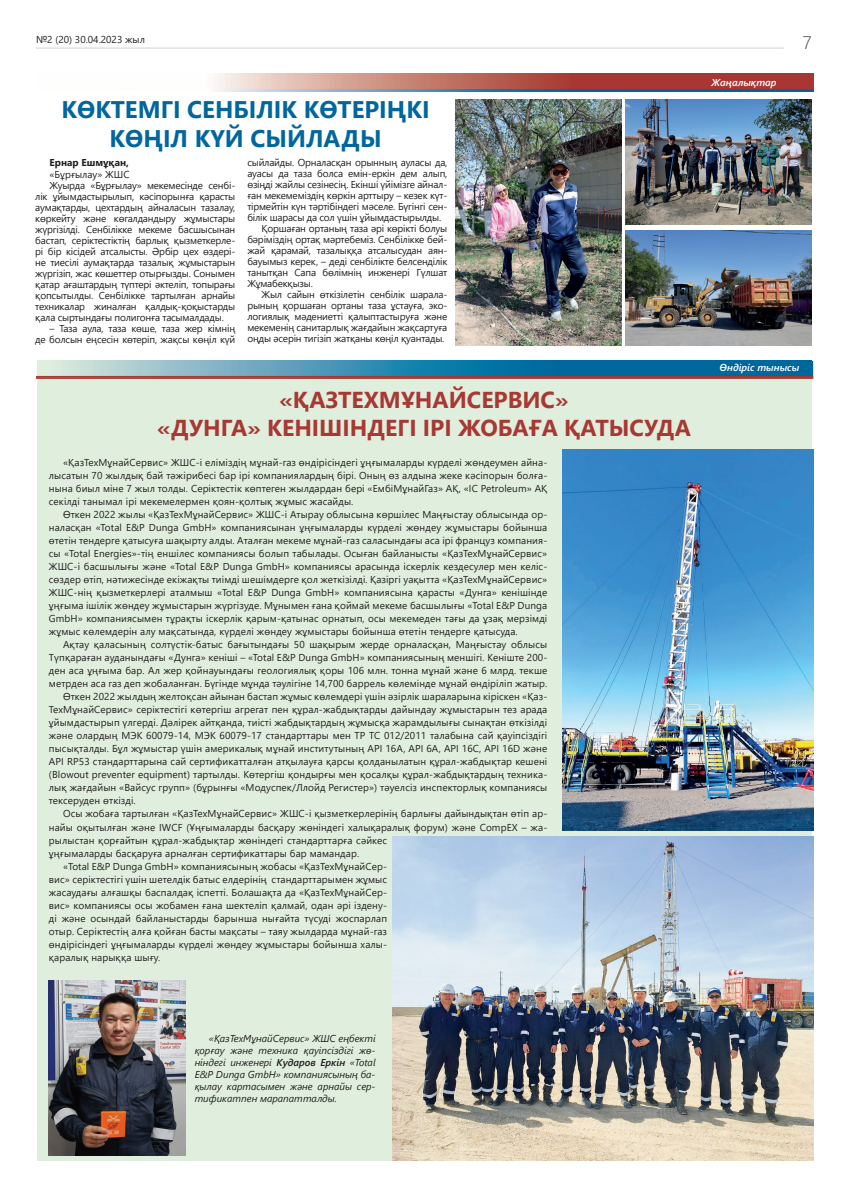
<style>
.page{position:relative;width:848px;height:1197px;background:#fff}
.page>*{position:absolute;margin:0;border:0;box-sizing:border-box;transform-origin:0 0}
.t1{font:700 24px/28.8px "Segoe UI";color:#00679c;text-align:center}
.t2{font:700 23px/27.6px "Segoe UI";color:#a83833;text-align:center}
.t3{font:300 18px "Segoe UI";color:#3d444e}
.t4{font:10px/13px "Segoe UI";letter-spacing:.01em;color:#231f20;text-align:justify}
.t5{font:10px/11px "Segoe UI";letter-spacing:-.02em;color:#231f20;text-align:right}
.t6{font:italic 10px/12px "Segoe UI";color:#231f20;text-align:justify}
.t7{font:italic 600 10px "Segoe UI";color:#fff}
.t8{font:700 10px "Segoe UI";color:#231f20}
.s1{font-weight:600}
</style>
<div class="page">
<hr style="left:36px;top:48px;width:747px;height:1px;background:#d1d2d4">
<div style="left:37px;top:361px;width:775px;height:799px;background:#e0efdd"></div>
<img style="left:625px;top:100px;width:187px;height:124px">
<img style="left:625px;top:230px;width:187px;height:116px">
<img style="left:456px;top:100px;width:165px;height:246px">
<svg style="left:214px;top:73px;width:599px;height:17px;background:#b66e68"></svg>
<svg style="left:214px;top:90px;width:599px;height:2px"></svg>
<svg style="left:37px;top:361px;width:775px;height:15px;background:#3f8eb0"></svg>
<hr style="left:36px;top:376px;width:777px;height:1px;background:#a83833">
<hr style="left:36px;top:378px;width:777px;height:1px;background:#a83833">
<hr style="left:36px;top:377px;width:777px;height:1px;background:#a83833">
<img style="left:562px;top:449px;width:251px;height:381px">
<img style="left:393px;top:836px;width:420px;height:324px">
<img style="left:49px;top:980px;width:136px;height:174px">
<p class="t4" style="left:36px;top:32px;width:110px">№2 (20) 30.04.2023 жыл</p>
<h1 class="t1" style="left:62px;top:93px;width:369px">КӨКТЕМГІ СЕНБІЛІК КӨТЕРІҢКІ<br>КӨҢІЛ КҮЙ СЫЙЛАДЫ</h1>
<p class="t8" style="left:49px;top:153px;width:81px">Ернар Ешмұқан,</p>
<p class="t4" style="left:49px;top:167px;width:82px">«Бұрғылау» ЖШС</p>
<p class="t5" style="left:49px;top:179px;width:187px">Жуырда «Бұрғылау» мекемесінде сенбі-</p>
<p class="t5" style="left:35px;top:190px;width:201px">лік ұйымдастырылып, кәсіпорынға қарасты</p>
<p class="t5" style="left:35px;top:201px;width:201px">аумақтарды, цехтардың айналасын тазалау,</p>
<p class="t5" style="left:35px;top:212px;width:201px">көркейту және көгалдандыру жұмыстары</p>
<p class="t5" style="left:35px;top:223px;width:201px">жүргізілді. Сенбілікке мекеме басшысынан</p>
<p class="t5" style="left:35px;top:234px;width:201px">бастап, серіктестіктің барлық қызметкерле-</p>
<p class="t5" style="left:35px;top:245px;width:201px">рі бір кісідей атсалысты. Әрбір цех өздері-</p>
<p class="t5" style="left:35px;top:256px;width:201px">не тиесілі аумақтарда тазалық жұмыстарын</p>
<p class="t5" style="left:35px;top:267px;width:201px">жүргізіп, жас көшеттер отырғызды. Сонымен</p>
<p class="t5" style="left:35px;top:278px;width:201px">қатар ағаштардың түптері әктеліп, топырағы</p>
<p class="t5" style="left:35px;top:289px;width:201px">қопсытылды. Сенбілікке тартылған арнайы</p>
<p class="t5" style="left:35px;top:300px;width:201px">техникалар жиналған қалдық-қоқыстарды</p>
<p class="t5" style="left:35px;top:311px;width:190px">қала сыртындағы полигонға тасымалдады.</p>
<p class="t5" style="left:35px;top:322px;width:201px">– Таза аула, таза көше, таза жер кімнің<br>де болсын еңсесін көтеріп, жақсы көңіл күй</p>
<p class="t5" style="left:247px;top:156px;width:201px">сыйлайды. Орналасқан орынның ауласы да,</p>
<p class="t5" style="left:247px;top:167px;width:201px">ауасы да таза болса емін-еркін дем алып,</p>
<p class="t5" style="left:247px;top:178px;width:201px">өзіңді жайлы сезінесің. Екінші үйімізге айнал-</p>
<p class="t5" style="left:247px;top:189px;width:201px">ған мекемеміздің көркін арттыру – кезек күт-</p>
<p class="t5" style="left:247px;top:200px;width:201px">тірмейтін күн тәртібіндегі мәселе. Бүгінгі сен-</p>
<p class="t5" style="left:247px;top:211px;width:195px">білік шарасы да сол үшін ұйымдастырылды.</p>
<p class="t5" style="left:261px;top:222px;width:187px">Қоршаған ортаның таза әрі көрікті болуы</p>
<p class="t5" style="left:247px;top:233px;width:201px">бәріміздің ортақ мәртебеміз. Сенбілікке бей-</p>
<p class="t5" style="left:247px;top:244px;width:201px">жай қарамай, тазалыққа атсалысудан аян-</p>
<p class="t5" style="left:247px;top:255px;width:201px">бауымыз керек, – деді сенбілікте белсенділік</p>
<p class="t5" style="left:247px;top:266px;width:201px">танытқан Сапа бөлімнің инженері Гүлшат</p>
<p class="t5" style="left:247px;top:277px;width:67px">Жұмабекқызы.</p>
<p class="t5" style="left:261px;top:288px;width:187px">Жыл сайын өткізілетін сенбілік шарала-</p>
<p class="t5" style="left:247px;top:299px;width:201px">рының қоршаған ортаны таза ұстауға, эко-</p>
<p class="t5" style="left:247px;top:310px;width:201px">логиялық мәдениетті қалыптастыруға және</p>
<p class="t5" style="left:247px;top:321px;width:201px">мекеменің санитарлық жағдайын жақсартуға</p>
<p class="t5" style="left:247px;top:332px;width:199px">оңды әсерін тигізіп жатқаны көңіл қуантады.</p>
<h2 class="t2" style="left:157px;top:384px;width:535px">«ҚАЗТЕХМҰНАЙСЕРВИС»<br>«ДУНГА» КЕНІШІНДЕГІ ІРІ ЖОБАҒА ҚАТЫСУДА</h2>
<p class="t4" style="left:49px;top:455px;width:500px;text-indent:14px">«ҚазТехМұнайСервис» ЖШС-і еліміздің мұнай-газ өндірісіндегі ұңғымаларды күрделі жөндеумен айна&shy;лысатын 70 жылдық бай тәжірибесі бар ірі компаниялардың бірі. Оның өз алдына жеке кәсіпорын болға&shy;нына биыл міне 7 жыл толды. Серіктестік көптеген жылдардан бері «ЕмбіМұнайГаз» АҚ, «IC Petroleum» АҚ секілді танымал ірі мекемелермен қоян-қолтық жұмыс жасайды.</p>
<p class="t4" style="left:49px;top:507px;width:500px;text-indent:14px">Өткен 2022 жылы «ҚазТехМұнайСервис» ЖШС-і Атырау облысына көршілес Маңғыстау облысында ор&shy;наласқан «Total E&amp;P Dunga GmbH» компаниясынан ұңғымаларды күрделі жөндеу жұмыстары бойынша өтетін тендерге қатысуға шақырту алды. Аталған мекеме мұнай-газ саласындағы аса ірі француз компания&shy;сы «Total Energies»-тің еншілес компаниясы болып табылады. Осыған байланысты «ҚазТехМұнайСервис» ЖШС-і басшылығы және «Total E&amp;P Dunga GmbH» компаниясы арасында іскерлік кездесулер мен келіс&shy;сөздер өтіп, нәтижесінде екіжақты тиімді шешімдерге қол жеткізілді. Қазіргі уақытта «ҚазТехМұнайСервис» ЖШС-нің қызметкерлері аталмыш «Total E&amp;P Dunga GmbH» компаниясына қарасты «Дунга» кенішінде ұңғыма ішілік жөндеу жұмыстарын жүргізуде. Мұнымен ғана қоймай мекеме басшылығы «Total E&amp;P Dunga GmbH» компаниясымен тұрақты іскерлік қарым-қатынас орнатып, осы мекемеден тағы да ұзақ мерзімді жұмыс көлемдерін алу мақсатында, күрделі жөндеу жұмыстары бойынша өтетін тендерге қатысуда.</p>
<p class="t4" style="left:63px;top:637px;width:485px">Ақтау қаласының солтүстік-батыс бағытындағы 50 шақырым жерде орналасқан, Маңғыстау облысы</p>
<p class="t4" style="left:49px;top:650px;width:500px">Түпқараған ауданындағы «Дунга» кеніші – «Total E&amp;P Dunga GmbH» компаниясының меншігі. Кеніште 200-</p>
<p class="t4" style="left:49px;top:663px;width:500px">ден аса ұңғыма бар. Ал жер қойнауындағы геологиялық қоры 106 млн. тонна мұнай және 6 млрд. текше</p>
<p class="t4" style="left:49px;top:676px;width:500px">метрден аса газ деп жобаланған. Бүгінде мұнда тәулігіне 14,700 баррель көлемінде мұнай өндіріліп жатыр.</p>
<p class="t4" style="left:63px;top:689px;width:486px">Өткен 2022 жылдың желтоқсан айынан бастап жұмыс көлемдері үшін әзірлік шараларына кіріскен «Қаз-</p>
<p class="t4" style="left:49px;top:702px;width:500px">ТехМұнайСервис» серіктестігі көтергіш агрегат пен құрал-жабдықтарды дайындау жұмыстарын тез арада</p>
<p class="t4" style="left:49px;top:715px;width:500px">ұйымдастырып үлгерді. Дәлірек айтқанда, тиісті жабдықтардың жұмысқа жарамдылығы сынақтан өткізілді</p>
<p class="t4" style="left:49px;top:728px;width:500px">және олардың МЭК 60079-14, МЭК 60079-17 стандарттары мен ТР ТС 012/2011 талабына сай қауіпсіздігі</p>
<p class="t4" style="left:49px;top:741px;width:500px">пысықталды. Бұл жұмыстар үшін америкалық мұнай институтының API 16А, API 6А, API 16С, API 16D және</p>
<p class="t4" style="left:49px;top:754px;width:500px">API RP53 стандарттарына сай сертификатталған атқылауға қарсы қолданылатын құрал-жабдықтар кешені</p>
<p class="t4" style="left:49px;top:767px;width:500px">(Blowout preventer equipment) тартылды. Көтергіш қондырғы мен қосалқы құрал-жабдықтардың техника-</p>
<p class="t4" style="left:49px;top:780px;width:500px">лық жағдайын «Вайсус групп» (бұрынғы «Модуспек/Ллойд Регистер») тәуелсіз инспекторлық компаниясы</p>
<p class="t4" style="left:49px;top:793px;width:88px">тексеруден өткізді.</p>
<p class="t4" style="left:63px;top:806px;width:485px">Осы жобаға тартылған «ҚазТехМұнайСервис» ЖШС-і қызметкерлерінің барлығы дайындықтан өтіп ар-</p>
<p class="t4" style="left:49px;top:819px;width:500px">найы оқытылған және IWCF (Ұңғымаларды басқару жөніндегі халықаралық форум) және CompEX – жа-</p>
<p class="t4" style="left:49px;top:832px;width:340px">рылыстан қорғайтын құрал-жабдықтар жөніндегі стандарттарға сәйкес</p>
<p class="t4" style="left:49px;top:845px;width:312px">ұңғымаларды басқаруға арналған сертификаттары бар мамандар.</p>
<p class="t4" style="left:63px;top:858px;width:325px">«Total E&amp;P Dunga GmbH» компаниясының жобасы «ҚазТехМұнайСер-</p>
<p class="t4" style="left:49px;top:871px;width:340px">вис» серіктестігі үшін шетелдік батыс елдерінің стандарттарымен жұмыс</p>
<p class="t4" style="left:49px;top:884px;width:340px">жасаудағы алғашқы баспалдақ іспетті. Болашақта да «ҚазТехМұнайСер-</p>
<p class="t4" style="left:49px;top:897px;width:340px">вис» компаниясы осы жобамен ғана шектеліп қалмай, одан әрі іздену-</p>
<p class="t4" style="left:49px;top:910px;width:340px">ді және осындай байланыстарды барынша нығайта түсуді жоспарлап</p>
<p class="t4" style="left:49px;top:923px;width:340px">отыр. Серіктестің алға қойған басты мақсаты – таяу жылдарда мұнай-газ</p>
<p class="t4" style="left:49px;top:936px;width:340px">өндірісіндегі ұңғымаларды күрделі жөндеу жұмыстары бойынша халы-</p>
<p class="t4" style="left:49px;top:949px;width:113px">қаралық нарыққа шығу.</p>
<p class="t7" style="left:711px;top:73px;width:66px">Жаңалықтар</p>
<h3 class="t3" style="left:803px;top:26px;width:10px">7</h3>
<p class="t7" style="left:719px;top:358px;width:81px">Өндіріс тынысы</p>
<p class="t6" style="left:195px;top:1030px;width:182px;text-indent:14px">«ҚазТехМұнайСервис» ЖШС еңбекті қорғау және техника қауіпсіздігі жө&shy;ніндегі инженері <span class="s1">Кударов Еркін</span> «Total E&amp;P Dunga GmbH» компаниясының ба&shy;қылау картасымен және арнайы сер&shy;тификатпен марапатталды.</p>
</div>
